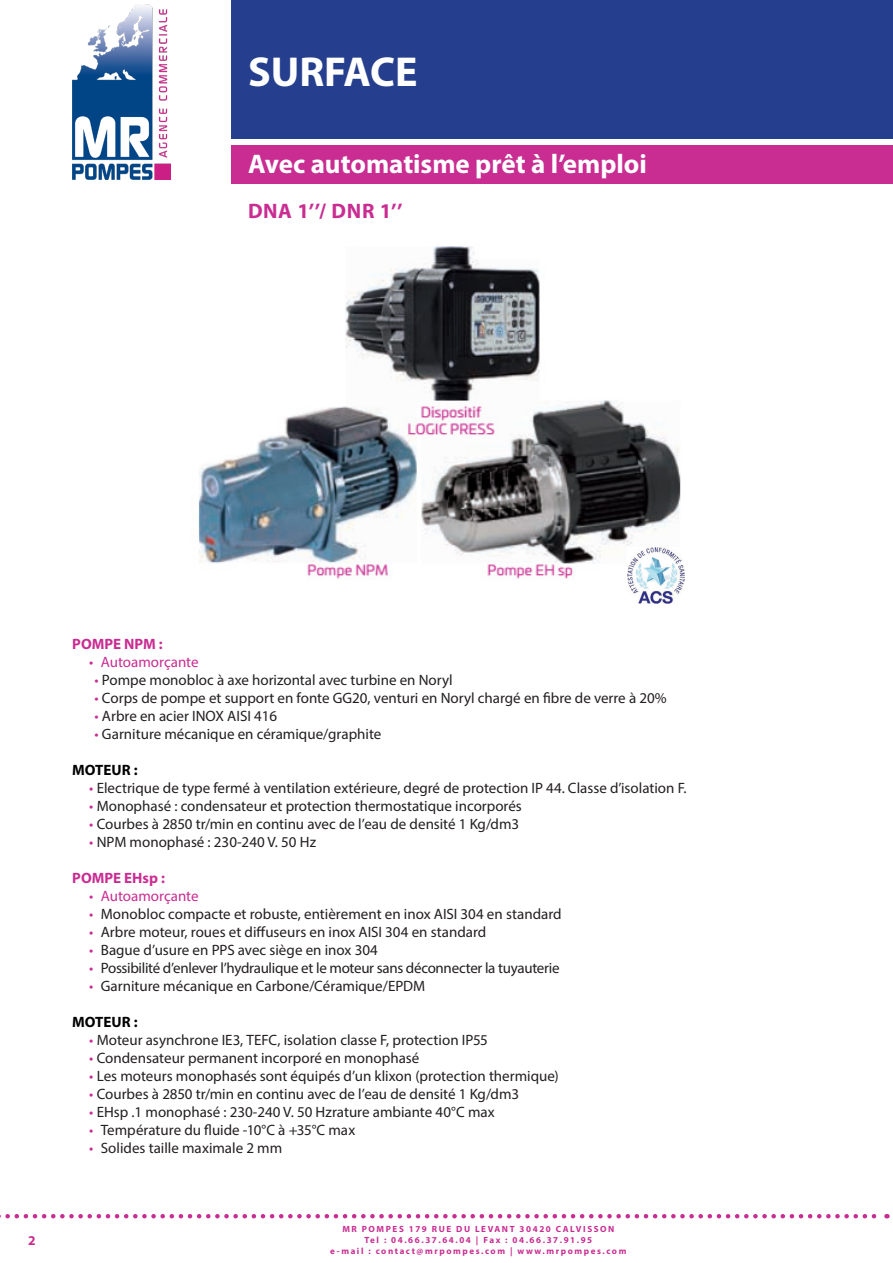
<style>
.page{position:relative;width:893px;height:1263px;background:#fff}
.page>*{position:absolute;margin:0;border:0;box-sizing:border-box;transform-origin:0 0}
.t1{font:700 42px "Myriad Pro";color:#fff}
.t2{font:700 27px "Myriad Pro";color:#fff}
.t3{font:700 21px "Myriad Pro";letter-spacing:.03em;color:#c92d92}
.SsTitre_haut_de_page{font:15px "Myriad Pro";color:#231f20}
.SsTitre_haut_de_page-2{font:15px "Myriad Pro";letter-spacing:-.02em;color:#231f20}
.SsTitre_haut_de_page-3{font:15px "Myriad Pro";color:#c92d92}
.t4{font:700 15px "Myriad Pro";color:#c92d92}
.t5{font:700 15px "Myriad Pro";color:#000001}
.t6{font:700 13.5px "Myriad Pro";color:#c92d92}
.t7{font:700 9px/10.8px "Myriad Pro";letter-spacing:.175em;color:#c92d92;text-align:center}
.s1{color:#c92d92}
</style>
<div class="page">
<div style="left:231px;top:0;width:662px;height:138px;background:#253f8e"></div>
<div style="left:231px;top:146px;width:662px;height:38px;background:#c92d92"></div>
<img style="left:72px;top:5px;width:98px;height:174px">
<svg style="left:0;top:1214px;width:887px;height:4px"></svg>
<img style="left:198px;top:246px;width:483px;height:337px">
<img style="left:628px;top:547px;width:57px;height:57px">
<h1 class="t1" style="left:248px;top:44px;width:171px">SURFACE</h1>
<h2 class="t2" style="left:248px;top:147px;width:400px">Avec automatisme prêt à l’emploi</h2>
<h3 class="t3" style="left:248px;top:198px;width:156px">DNA 1’’/ DNR 1’’</h3>
<p class="t4" style="left:72px;top:634px;width:92px">POMPE NPM :</p>
<p class="SsTitre_haut_de_page-3" style="left:89px;top:653px;width:111px">• Autoamorçante</p>
<p class="SsTitre_haut_de_page" style="left:95px;top:671px;width:360px"><span class="s1">•</span> Pompe monobloc à axe horizontal avec turbine en Noryl</p>
<p class="SsTitre_haut_de_page" style="left:95px;top:689px;width:574px"><span class="s1">•</span> Corps de pompe et support en fonte GG20, venturi en Noryl chargé en fibre de verre à 20%</p>
<p class="SsTitre_haut_de_page" style="left:95px;top:707px;width:184px"><span class="s1">•</span> Arbre en acier INOX AISI 416</p>
<p class="SsTitre_haut_de_page" style="left:95px;top:725px;width:288px"><span class="s1">•</span> Garniture mécanique en céramique/graphite</p>
<p class="t5" style="left:72px;top:760px;width:67px">MOTEUR :</p>
<p class="SsTitre_haut_de_page" style="left:89px;top:779px;width:599px"><span class="s1">•</span> Electrique de type fermé à ventilation extérieure, degré de protection IP 44. Classe d’isolation F.</p>
<p class="SsTitre_haut_de_page" style="left:89px;top:797px;width:434px"><span class="s1">•</span> Monophasé : condensateur et protection thermostatique incorporés</p>
<p class="SsTitre_haut_de_page" style="left:89px;top:815px;width:431px"><span class="s1">•</span> Courbes à 2850 tr/min en continu avec de l’eau de densité 1 Kg/dm3</p>
<p class="SsTitre_haut_de_page" style="left:89px;top:833px;width:228px"><span class="s1">•</span> NPM monophasé : 230-240 V. 50 Hz</p>
<p class="t4" style="left:72px;top:868px;width:94px">POMPE EHsp :</p>
<p class="SsTitre_haut_de_page-3" style="left:89px;top:887px;width:111px">• Autoamorçante</p>
<p class="SsTitre_haut_de_page" style="left:89px;top:905px;width:474px"><span class="s1">•</span> Monobloc compacte et robuste, entièrement en inox AISI 304 en standard</p>
<p class="SsTitre_haut_de_page" style="left:89px;top:923px;width:399px"><span class="s1">•</span> Arbre moteur, roues et diffuseurs en inox AISI 304 en standard</p>
<p class="SsTitre_haut_de_page" style="left:89px;top:941px;width:290px"><span class="s1">•</span> Bague d’usure en PPS avec siège en inox 304</p>
<p class="SsTitre_haut_de_page-2" style="left:89px;top:959px;width:472px"><span class="s1">•</span> Possibilité d’enlever l’hydraulique et le moteur sans déconnecter la tuyauterie</p>
<p class="SsTitre_haut_de_page" style="left:89px;top:977px;width:337px"><span class="s1">•</span> Garniture mécanique en Carbone/Céramique/EPDM</p>
<p class="t5" style="left:72px;top:1012px;width:67px">MOTEUR :</p>
<p class="SsTitre_haut_de_page" style="left:89px;top:1031px;width:400px"><span class="s1">•</span> Moteur asynchrone IE3, TEFC, isolation classe F, protection IP55</p>
<p class="SsTitre_haut_de_page" style="left:89px;top:1049px;width:332px"><span class="s1">•</span> Condensateur permanent incorporé en monophasé</p>
<p class="SsTitre_haut_de_page" style="left:89px;top:1067px;width:471px"><span class="s1">•</span> Les moteurs monophasés sont équipés d’un klixon (protection thermique)</p>
<p class="SsTitre_haut_de_page" style="left:89px;top:1085px;width:431px"><span class="s1">•</span> Courbes à 2850 tr/min en continu avec de l’eau de densité 1 Kg/dm3</p>
<p class="SsTitre_haut_de_page" style="left:89px;top:1103px;width:407px"><span class="s1">•</span> EHsp .1 monophasé : 230-240 V. 50 Hzrature ambiante 40°C max</p>
<p class="SsTitre_haut_de_page" style="left:89px;top:1121px;width:267px"><span class="s1">•</span> Température du fluide -10°C à +35°C max</p>
<p class="SsTitre_haut_de_page" style="left:89px;top:1139px;width:194px"><span class="s1">•</span> Solides taille maximale 2 mm</p>
<p class="t6" style="left:28px;top:1231px;width:9px">2</p>
<p class="t7" style="left:330px;top:1223px;width:298px">MR POMPES 179 RUE DU LEVANT 30420 CALVISSON<br>Tel : 04.66.37.64.04 | Fax : 04.66.37.91.95<br>e-mail : contact@mrpompes.com | www.mrpompes.com</p>
</div>
